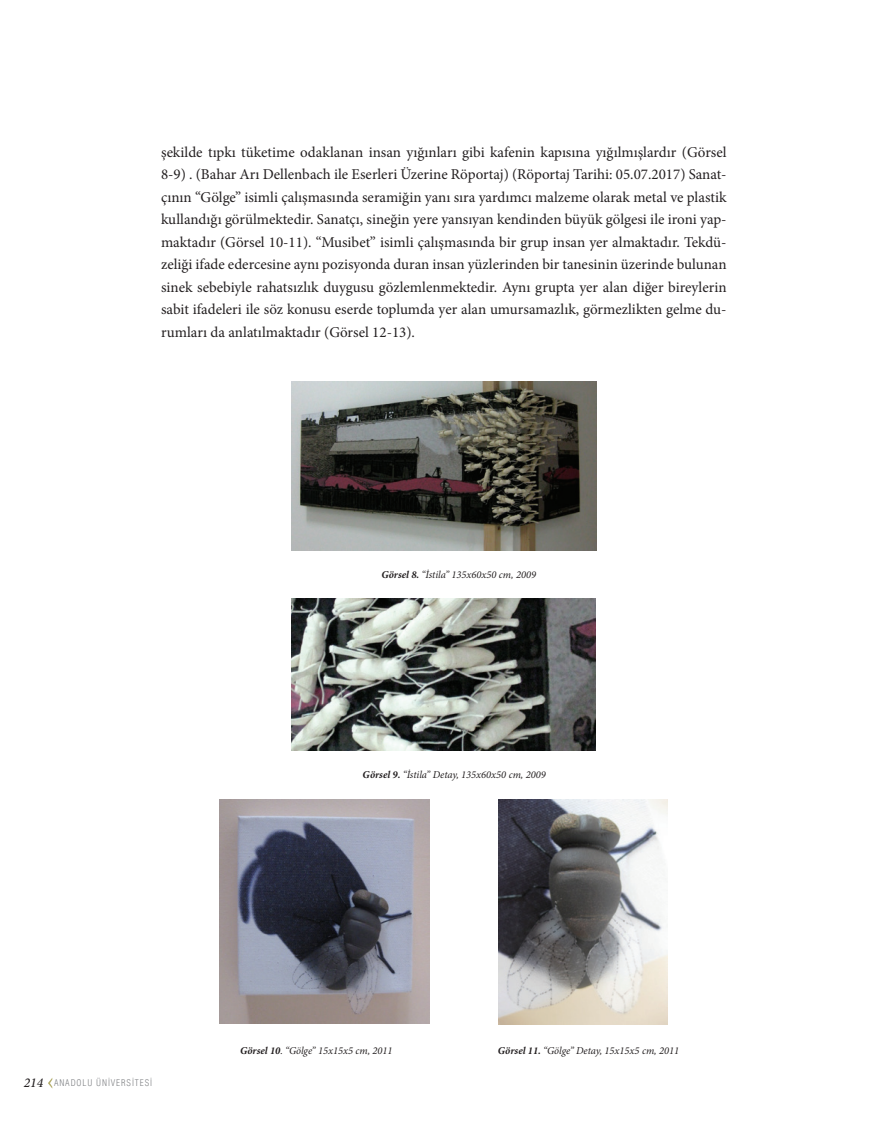
<style>
.page{position:relative;width:893px;height:1127px;background:#fff}
.page>*{position:absolute;margin:0;border:0;box-sizing:border-box;transform-origin:0 0}
.t1{font:15px/22.5px "Minion Pro";color:#231f20;text-align:justify}
.t2{font:italic 10.5px "Minion Pro";color:#231f20}
.t3{font:300 condensed 9px "Helvetica";letter-spacing:.1em;color:#808285}
.s1{font-weight:700}
.s2{font-family:"Minion Pro";font-weight:500;font-style:italic;font-stretch:normal;font-size:13.5px;color:#231f20}
</style>
<div class="page">
<svg style="left:48px;top:1078px;width:4px;height:10px"></svg>
<img style="left:291px;top:381px;width:305px;height:169px">
<img style="left:291px;top:598px;width:305px;height:152px">
<img style="left:219px;top:800px;width:211px;height:224px">
<img style="left:499px;top:800px;width:168px;height:224px">
<p class="t1" style="left:161px;top:141px;width:567px">şekilde tıpkı tüketime odaklanan insan yığınları gibi kafenin kapısına yığılmışlardır (Görsel 8-9) . (Bahar Arı Dellenbach ile Eserleri Üzerine Röportaj) (Röportaj Tarihi: 05.07.2017) Sanat&shy;çının “Gölge” isimli çalışmasında seramiğin yanı sıra yardımcı malzeme olarak metal ve plastik kullandığı görülmektedir. Sanatçı, sineğin yere yansıyan kendinden büyük gölgesi ile ironi yap&shy;maktadır (Görsel 10-11). “Musibet” isimli çalışmasında bir grup insan yer almaktadır. Tekdü&shy;zeliği ifade edercesine aynı pozisyonda duran insan yüzlerinden bir tanesinin üzerinde bulunan sinek sebebiyle rahatsızlık duygusu gözlemlenmektedir. Aynı grupta yer alan diğer bireylerin sabit ifadeleri ile söz konusu eserde toplumda yer alan umursamazlık, görmezlikten gelme du&shy;rumları da anlatılmaktadır (Görsel 12-13).</p>
<p class="t2" style="left:381px;top:567px;width:156px"><span class="s1">Görsel 8.</span> “İstila” 135x60x50 cm, 2009</p>
<p class="t2" style="left:363px;top:768px;width:185px"><span class="s1">Görsel 9.</span> “İstila” Detay, 135x60x50 cm, 2009</p>
<p class="t3" style="left:24px;top:1078px;width:130px"><span class="s2">214</span> ANADOLU ÜNİVERSİTESİ</p>
<p class="t2" style="left:240px;top:1044px;width:154px"><span class="s1">Görsel 10</span>. “Gölge” 15x15x5 cm, 2011</p>
<p class="t2" style="left:498px;top:1044px;width:183px"><span class="s1">Görsel 11.</span> “Gölge” Detay, 15x15x5 cm, 2011</p>
</div>
